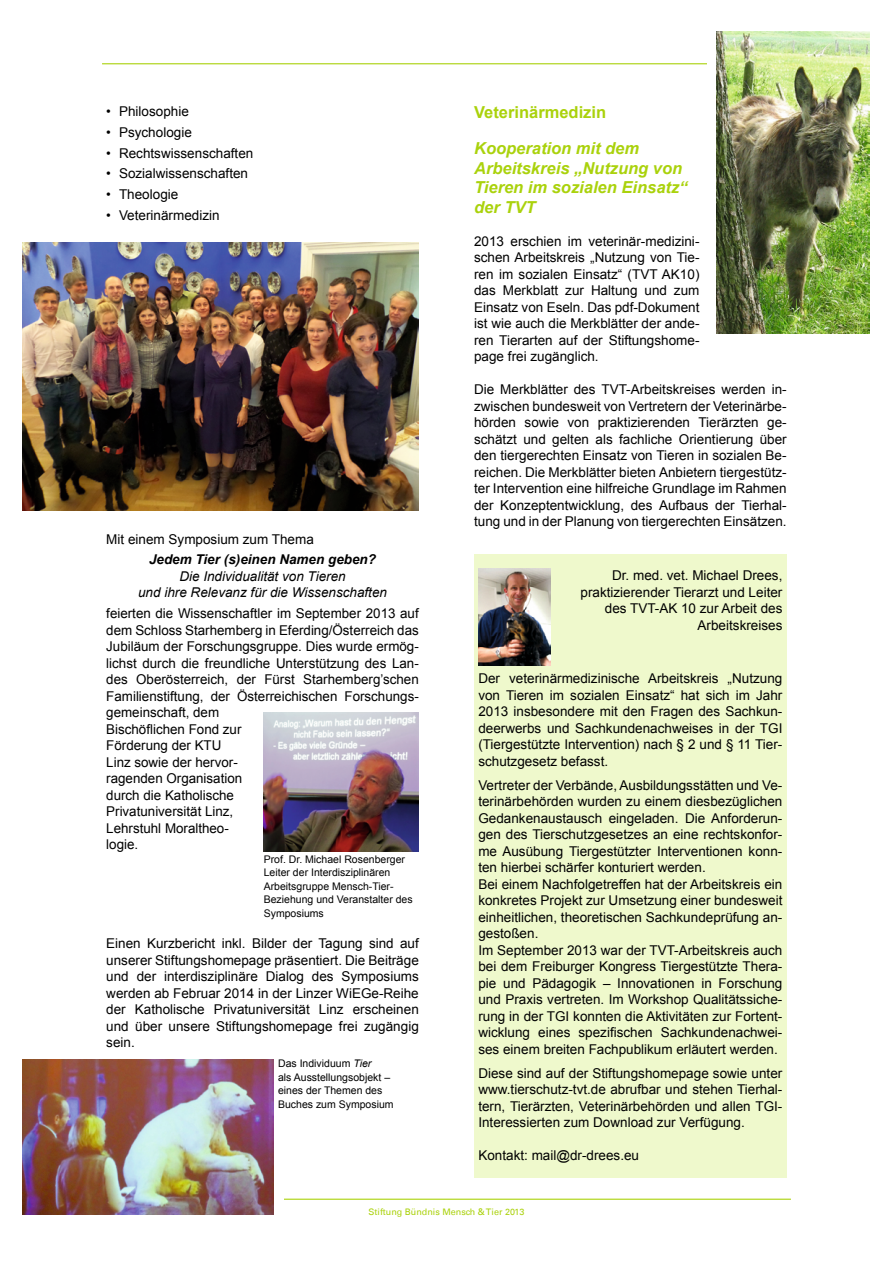
<style>
.page{position:relative;width:893px;height:1263px;background:#fff}
.page>*{position:absolute;margin:0;border:0;box-sizing:border-box;transform-origin:0 0}
.H3__Überschrift_2{font:italic 700 16.5px/19.5px "Arial";color:#aad20c}
.H2__Überschrift_1{font:700 16.5px "Arial";color:#aad20c}
.P__Fließtext{font:13.5px/16.5px "Arial";color:#000;text-align:justify}
.P__Fließtext-2{font:italic 13.5px/16.5px "Arial";color:#000;text-align:center}
.P__Bildunterschrift{font:10.5px/13.5px "Arial";color:#000}
.t1{font:9px "Univers";color:#aad20c}
.s1{font-weight:700}
.s2{font-style:italic}
</style>
<div class="page">
<hr style="left:102px;top:63px;width:689px;height:1px;background:#aad20c">
<hr style="left:102px;top:1198px;width:689px;height:2px;background:#aad20c">
<div style="left:474px;top:554px;width:313px;height:624px;background:#eff9cc"></div>
<div style="left:273px;top:1186px;width:10px;height:25px;background:#fff"></div>
<div style="left:707px;top:49px;width:10px;height:25px;background:#fff"></div>
<img style="left:23px;top:242px;width:396px;height:269px">
<img style="left:264px;top:712px;width:155px;height:139px">
<img style="left:23px;top:1060px;width:251px;height:154px">
<img style="left:716px;top:32px;width:154px;height:302px">
<img style="left:478px;top:569px;width:72px;height:96px">
<p class="P__Fließtext" style="left:106px;top:103px;width:84px">• Philosophie</p>
<p class="P__Fließtext" style="left:106px;top:124px;width:87px">• Psychologie</p>
<p class="P__Fließtext" style="left:106px;top:145px;width:149px">• Rechtswissenschaften</p>
<p class="P__Fließtext" style="left:106px;top:166px;width:143px">• Sozialwissenschaften</p>
<p class="P__Fließtext" style="left:106px;top:186px;width:74px">• Theologie</p>
<p class="P__Fließtext" style="left:106px;top:207px;width:115px">• Veterinärmedizin</p>
<p class="P__Fließtext" style="left:106px;top:531px;width:209px">Mit einem Symposium zum Thema</p>
<p class="P__Fließtext-2" style="left:138px;top:552px;width:251px"><span class="s1">Jedem Tier (s)einen Namen geben?<br></span>Die Individualität von Tieren<br>und ihre Relevanz für die Wissenschaften</p>
<p class="P__Fließtext" style="left:106px;top:605px;width:314px">feierten die Wissenschaftler im September 2013 auf dem Schloss Starhemberg in Eferding/Österreich das Jubiläum der Forschungsgruppe. Dies wurde ermög&shy;lichst durch die freundliche Unterstützung des Lan&shy;des Oberösterreich, der Fürst Starhemberg’schen Familienstiftung, der Österreichischen Forschungs-</p>
<p class="P__Fließtext" style="left:106px;top:704px;width:137px;text-align:left">gemeinschaft, dem<br>Bischöflichen Fond zur<br>Förderung der KTU<br>Linz sowie der hervor&shy;ragenden Organisation durch die Katholische<br>Privatuniversität Linz,<br>Lehrstuhl Moraltheo&shy;logie.</p>
<p class="P__Bildunterschrift" style="left:264px;top:853px;width:150px">Prof. Dr. Michael Rosenberger<br>Leiter der Interdisziplinären<br>Arbeitsgruppe Mensch-Tier-<br>Beziehung und Veranstalter des<br>Symposiums</p>
<p class="P__Fließtext" style="left:106px;top:935px;width:314px">Einen Kurzbericht inkl. Bilder der Tagung sind auf unserer Stiftungshomepage präsentiert. Die Beiträge und der interdisziplinäre Dialog des Symposiums werden ab Februar 2014 in der Linzer WiEGe-Reihe der Katholische Privatuniversität Linz erscheinen und über unsere Stiftungshomepage frei zugängig sein.</p>
<p class="P__Bildunterschrift" style="left:278px;top:1057px;width:95px">Das Individuum <span class="s2">Tier</span></p>
<p class="P__Bildunterschrift" style="left:278px;top:1070px;width:114px">als Ausstellungsobjekt –</p>
<p class="P__Bildunterschrift" style="left:278px;top:1084px;width:117px">eines der Themen des<br>Buches zum Symposium</p>
<h2 class="H2__Überschrift_1" style="left:474px;top:102px;width:134px">Veterinärmedizin</h2>
<h3 class="H3__Überschrift_2" style="left:474px;top:139px;width:215px">Kooperation mit dem<br>Arbeitskreis „Nutzung von<br>Tieren im sozialen Einsatz“ der TVT</h3>
<p class="P__Fließtext" style="left:474px;top:233px;width:227px">2013 erschien im veterinär-medizini&shy;schen Arbeitskreis „Nutzung von Tie&shy;ren im sozialen Einsatz“ (TVT AK10) das Merkblatt zur Haltung und zum Einsatz von Eseln. Das pdf-Dokument ist wie auch die Merkblätter der ande&shy;ren Tierarten auf der Stiftungshome&shy;page frei zugänglich.</p>
<p class="P__Fließtext" style="left:474px;top:381px;width:314px">Die Merkblätter des TVT-Arbeitskreises werden in&shy;zwischen bundesweit von Vertretern der Veterinärbe&shy;hörden sowie von praktizierenden Tierärzten ge&shy;schätzt und gelten als fachliche Orientierung über den tiergerechten Einsatz von Tieren in sozialen Be&shy;reichen. Die Merkblätter bieten Anbietern tiergestütz&shy;ter Intervention eine hilfreiche Grundlage im Rahmen der Konzeptentwicklung, des Aufbaus der Tierhal&shy;tung und in der Planung von tiergerechten Einsätzen.</p>
<p class="P__Fließtext" style="left:612px;top:567px;width:172px">Dr. med. vet. Michael Drees,</p>
<p class="P__Fließtext" style="left:581px;top:584px;width:203px;text-align:right">praktizierender Tierarzt und Leiter des TVT-AK 10 zur Arbeit des<br>Arbeitskreises</p>
<p class="P__Fließtext" style="left:478px;top:670px;width:306px">Der veterinärmedizinische Arbeitskreis „Nutzung von Tieren im sozialen Einsatz“ hat sich im Jahr 2013 insbesondere mit den Fragen des Sachkun&shy;deerwerbs und Sachkundenachweises in der TGI (Tiergestützte Intervention) nach § 2 und § 11 Tier&shy;schutzgesetz befasst.</p>
<p class="P__Fließtext" style="left:478px;top:777px;width:306px">Vertreter der Verbände, Ausbildungsstätten und Ve&shy;terinärbehörden wurden zu einem diesbezüglichen Gedankenaustausch eingeladen. Die Anforderun&shy;gen des Tierschutzgesetzes an eine rechtskonfor&shy;me Ausübung Tiergestützter Interventionen konn&shy;ten hierbei schärfer konturiert werden.</p>
<p class="P__Fließtext" style="left:478px;top:876px;width:306px">Bei einem Nachfolgetreffen hat der Arbeitskreis ein konkretes Projekt zur Umsetzung einer bundesweit einheitlichen, theoretischen Sachkundeprüfung an&shy;gestoßen.</p>
<p class="P__Fließtext" style="left:478px;top:942px;width:306px">Im September 2013 war der TVT-Arbeitskreis auch bei dem Freiburger Kongress Tiergestützte Thera&shy;pie und Pädagogik – Innovationen in Forschung und Praxis vertreten. Im Workshop Qualitätssiche&shy;rung in der TGI konnten die Aktivitäten zur Fortent&shy;wicklung eines spezifischen Sachkundenachwei&shy;ses einem breiten Fachpublikum erläutert werden.</p>
<p class="P__Fließtext" style="left:478px;top:1065px;width:306px">Diese sind auf der Stiftungshomepage sowie unter www.tierschutz-tvt.de abrufbar und stehen Tierhal&shy;tern, Tierärzten, Veterinärbehörden und allen TGI-Interessierten zum Download zur Verfügung.</p>
<p class="P__Fließtext" style="left:478px;top:1147px;width:162px">Kontakt: mail@dr-drees.eu</p>
<p class="t1" style="left:369px;top:1206px;width:157px">Stiftung Bündnis Mensch &amp; Tier 2013</p>
</div>
